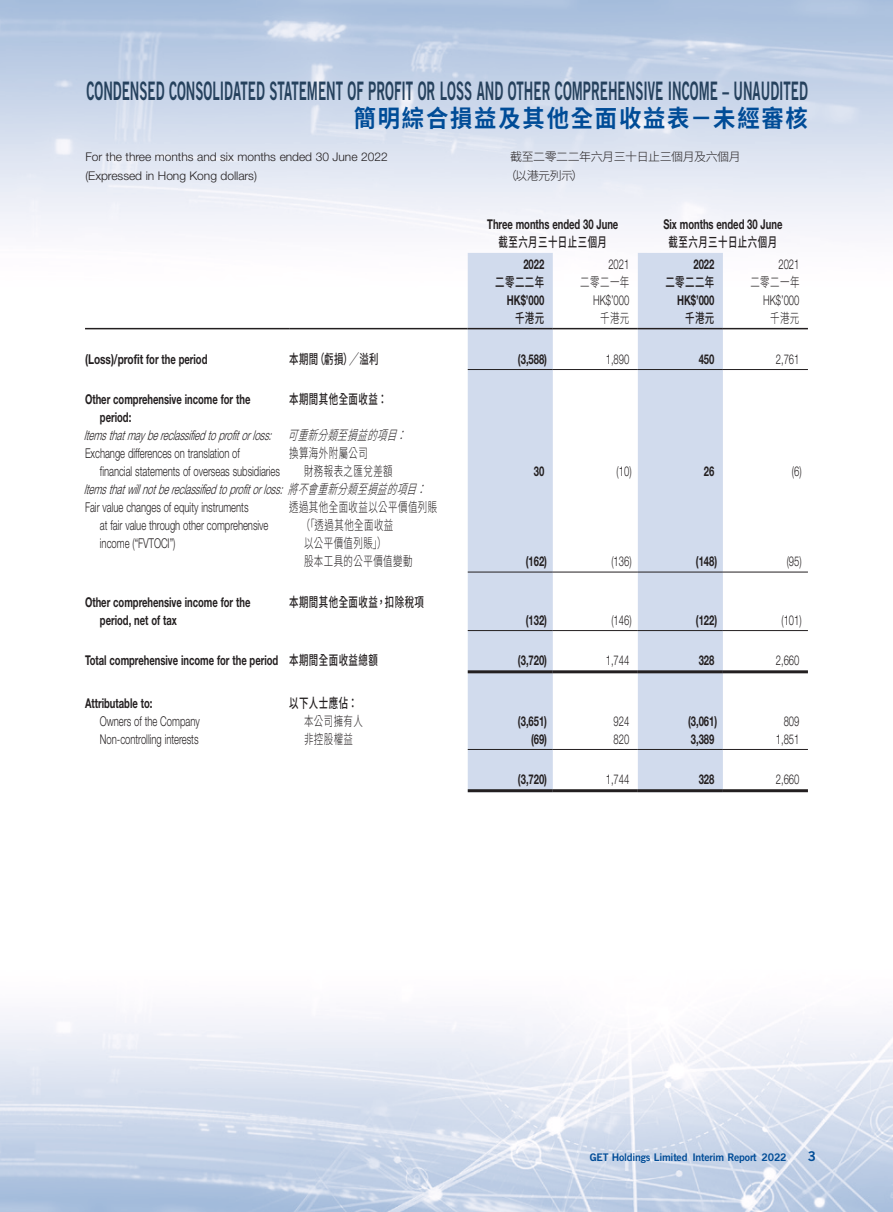
<style>
.page{position:relative;width:893px;height:1212px;background:#fff}
.page>*{position:absolute;margin:0;border:0;box-sizing:border-box;transform-origin:0 0}
.t1{font:25.5px "Trade Gothic LT Std Bd 2";color:#25415d;scale:.52 1}
.t2{font:700 24px "Source Han Sans TC";letter-spacing:.08em;color:#004c97;scale:.93 1}
.Body_Text{font:300 13.5px/18px "Helvetica Neue LT Std";color:#231f20;scale:.7 1}
.Body_Text-2{font:700 13.5px/18px "Helvetica Neue LT Std";color:#231f20;scale:.7 1}
.Body_Text-3{font:italic 300 13.5px "Helvetica Neue LT Std";color:#231f20;scale:.7 1}
.Body_Text-4{font:300 13.5px/18px "Source Han Sans TC";letter-spacing:.05em;color:#231f20;scale:.7 1}
.Body_Text-5{font:500 13.5px "Source Han Sans TC";letter-spacing:.05em;color:#231f20;scale:.7 1}
.Body_Text-6{font:700 13.5px "Helvetica Neue LT Std";color:#231f20;scale:.75 1}
.Body_Text-7{font:italic 300 13.5px "Source Han Sans TC";color:#231f20;scale:.7 1}
.t3{font:13.5px "Trade Gothic LT Std Bd 2";color:#004c97}
.t4{font:300 12px/18.5px "Helvetica Neue LT Std";letter-spacing:-.005em;color:#231f20}
.t5{font:300 12px/18.5px "Source Han Sans TC";letter-spacing:-.04em;color:#231f20}
.t6{font:10.5px "Trade Gothic LT Std Bd 2";letter-spacing:-.02em;color:#004c97}
.s1{font-family:"Source Han Sans TC"}
</style>
<div class="page">
<img style="left:0;top:0;width:893px;height:1212px">
<svg style="left:468px;top:253px;width:255px;height:536px;fill:#d1dbed"></svg>
<hr style="left:85px;top:328px;width:204px;height:1px;background:#231f20">
<hr style="left:289px;top:328px;width:179px;height:1px;background:#231f20">
<hr style="left:468px;top:328px;width:85px;height:1px;background:#231f20">
<hr style="left:553px;top:328px;width:85px;height:1px;background:#231f20">
<hr style="left:638px;top:328px;width:85px;height:1px;background:#231f20">
<hr style="left:723px;top:328px;width:85px;height:1px;background:#231f20">
<hr style="left:468px;top:369px;width:85px;height:1px;background:#231f20">
<hr style="left:553px;top:369px;width:85px;height:1px;background:#231f20">
<hr style="left:638px;top:369px;width:85px;height:1px;background:#231f20">
<hr style="left:723px;top:369px;width:85px;height:1px;background:#231f20">
<hr style="left:468px;top:572px;width:85px;height:1px;background:#231f20">
<hr style="left:553px;top:572px;width:85px;height:1px;background:#231f20">
<hr style="left:638px;top:572px;width:85px;height:1px;background:#231f20">
<hr style="left:723px;top:572px;width:85px;height:1px;background:#231f20">
<hr style="left:468px;top:630px;width:85px;height:1px;background:#231f20">
<hr style="left:553px;top:630px;width:85px;height:1px;background:#231f20">
<hr style="left:638px;top:630px;width:85px;height:1px;background:#231f20">
<hr style="left:723px;top:630px;width:85px;height:1px;background:#231f20">
<hr style="left:468px;top:670px;width:85px;height:3px;background:#231f20">
<hr style="left:553px;top:670px;width:85px;height:3px;background:#231f20">
<hr style="left:638px;top:670px;width:85px;height:3px;background:#231f20">
<hr style="left:723px;top:670px;width:85px;height:3px;background:#231f20">
<hr style="left:468px;top:749px;width:85px;height:1px;background:#231f20">
<hr style="left:553px;top:749px;width:85px;height:1px;background:#231f20">
<hr style="left:638px;top:749px;width:85px;height:1px;background:#231f20">
<hr style="left:723px;top:749px;width:85px;height:1px;background:#231f20">
<hr style="left:468px;top:789px;width:85px;height:3px;background:#231f20">
<hr style="left:553px;top:789px;width:85px;height:3px;background:#231f20">
<hr style="left:638px;top:789px;width:85px;height:3px;background:#231f20">
<hr style="left:723px;top:789px;width:85px;height:3px;background:#231f20">
<h1 class="t1" style="left:86px;top:75px;width:1389px">CONDENSED CONSOLIDATED STATEMENT OF PROFIT OR LOSS AND OTHER COMPREHENSIVE INCOME – UNAUDITED</h1>
<h2 class="t2" style="left:354px;top:105px;width:490px">簡明綜合損益及其他全面收益表－未經審核</h2>
<p class="t4" style="left:85px;top:148px;width:304px">For the three months and six months ended 30 June 2022 (Expressed in Hong Kong dollars)</p>
<p class="t5" style="left:505px;top:148px;width:237px;text-indent:6px">截至二零二二年六月三十日止三個月及六個月（以港元列示）</p>
<p class="Body_Text-2" style="left:487px;top:215px;width:189px">Three months ended 30 June</p>
<p class="Body_Text-2" style="left:663px;top:215px;width:172px">Six months ended 30 June</p>
<p class="Body_Text-5" style="left:499px;top:234px;width:156px">截至六月三十日止三個月</p>
<p class="Body_Text-5" style="left:669px;top:234px;width:156px">截至六月三十日止六個月</p>
<p class="Body_Text-2" style="left:523px;top:255px;width:31px">2022</p>
<p class="Body_Text" style="left:608px;top:255px;width:31px">2021</p>
<p class="Body_Text-2" style="left:693px;top:255px;width:31px">2022</p>
<p class="Body_Text" style="left:778px;top:255px;width:31px">2021</p>
<p class="Body_Text-5" style="left:495px;top:275px;width:72px">二零二二年</p>
<p class="Body_Text-4" style="left:580px;top:274px;width:72px">二零二一年</p>
<p class="Body_Text-5" style="left:665px;top:275px;width:72px">二零二二年</p>
<p class="Body_Text-4" style="left:750px;top:274px;width:72px">二零二一年</p>
<p class="Body_Text-2" style="left:507px;top:291px;width:55px">HK$’000</p>
<p class="Body_Text" style="left:593px;top:291px;width:53px">HK$’000</p>
<p class="Body_Text-2" style="left:677px;top:291px;width:55px">HK$’000</p>
<p class="Body_Text" style="left:763px;top:291px;width:53px">HK$’000</p>
<p class="Body_Text-5" style="left:515px;top:311px;width:43px">千港元</p>
<p class="Body_Text-4" style="left:600px;top:310px;width:43px">千港元</p>
<p class="Body_Text-5" style="left:685px;top:311px;width:43px">千港元</p>
<p class="Body_Text-4" style="left:770px;top:310px;width:43px">千港元</p>
<p class="Body_Text-6" style="left:85px;top:351px;width:165px">(Loss)/profit for the period</p>
<p class="Body_Text-5" style="left:289px;top:351px;width:129px">本期間（虧損）╱溢利</p>
<p class="Body_Text-2" style="left:518px;top:350px;width:43px">(3,588)</p>
<p class="Body_Text" style="left:606px;top:350px;width:35px">1,890</p>
<p class="Body_Text-2" style="left:699px;top:350px;width:24px">450</p>
<p class="Body_Text" style="left:776px;top:350px;width:35px">2,761</p>
<p class="Body_Text-2" style="left:100px;top:390px;width:217px;text-indent:-15px">Other comprehensive income for the period:</p>
<p class="Body_Text-5" style="left:289px;top:392px;width:142px">本期間其他全面收益：</p>
<p class="Body_Text-3" style="left:84px;top:427px;width:276px">Itemsthatmay bereclassifiedtoprofitorloss:</p>
<p class="Body_Text-7" style="left:288px;top:428px;width:185px">可重新分類至損益的項目：</p>
<p class="Body_Text" style="left:100px;top:444px;width:259px;text-indent:-15px">Exchange differences on translation of<br>financial statements of overseas subsidiaries</p>
<p class="Body_Text-4" style="left:304px;top:445px;width:128px;text-indent:-15px">換算海外附屬公司<br>財務報表之匯兌差額</p>
<p class="Body_Text-2" style="left:534px;top:462px;width:16px">30</p>
<p class="Body_Text" style="left:617px;top:462px;width:23px">(10)</p>
<p class="Body_Text-2" style="left:704px;top:462px;width:16px">26</p>
<p class="Body_Text" style="left:792px;top:462px;width:15px">(6)</p>
<p class="Body_Text-3" style="left:84px;top:481px;width:505px">Items that will not be reclassified to profit or loss: <span class="s1">將不會重新分類至損益的項目：</span></p>
<p class="Body_Text" style="left:100px;top:498px;width:242px;text-indent:-15px">Fair value changes of equity instruments<br>at fair value through other comprehensive income (“FVTOCI”)</p>
<p class="Body_Text-4" style="left:301px;top:499px;width:196px;text-indent:-12px">透過其他全面收益以公平價值列賬（「透過其他全面收益<br>以公平價值列賬」）<br>股本工具的公平價值變動</p>
<p class="Body_Text-2" style="left:100px;top:593px;width:217px;text-indent:-15px">Other comprehensive income for the period, net of tax</p>
<p class="Body_Text-5" style="left:289px;top:594px;width:194px">本期間其他全面收益，扣除稅項</p>
<p class="Body_Text-2" style="left:526px;top:552px;width:32px">(162)</p>
<p class="Body_Text" style="left:611px;top:552px;width:30px">(136)</p>
<p class="Body_Text-2" style="left:696px;top:552px;width:32px">(148)</p>
<p class="Body_Text" style="left:787px;top:552px;width:23px">(95)</p>
<p class="Body_Text-2" style="left:526px;top:611px;width:32px">(132)</p>
<p class="Body_Text" style="left:611px;top:611px;width:30px">(146)</p>
<p class="Body_Text-2" style="left:696px;top:611px;width:32px">(122)</p>
<p class="Body_Text" style="left:781px;top:611px;width:30px">(101)</p>
<p class="Body_Text-2" style="left:85px;top:651px;width:278px">Total comprehensive income for the period</p>
<p class="Body_Text-5" style="left:289px;top:653px;width:128px">本期間全面收益總額</p>
<p class="Body_Text-2" style="left:518px;top:651px;width:43px">(3,720)</p>
<p class="Body_Text" style="left:606px;top:651px;width:35px">1,744</p>
<p class="Body_Text-2" style="left:699px;top:651px;width:24px">328</p>
<p class="Body_Text" style="left:776px;top:651px;width:35px">2,660</p>
<p class="Body_Text-2" style="left:85px;top:693px;width:98px">Attributable to:</p>
<p class="Body_Text-5" style="left:289px;top:695px;width:99px">以下人士應佔：</p>
<p class="Body_Text" style="left:100px;top:712px;width:144px">Owners of the Company</p>
<p class="Body_Text-4" style="left:304px;top:712px;width:86px">本公司擁有人</p>
<p class="Body_Text-2" style="left:518px;top:711px;width:43px">(3,651)</p>
<p class="Body_Text" style="left:614px;top:712px;width:24px">924</p>
<p class="Body_Text-2" style="left:688px;top:711px;width:43px">(3,061)</p>
<p class="Body_Text" style="left:784px;top:712px;width:24px">809</p>
<p class="Body_Text" style="left:100px;top:730px;width:143px">Non-controlling interests</p>
<p class="Body_Text-4" style="left:304px;top:730px;width:72px">非控股權益</p>
<p class="Body_Text-2" style="left:531px;top:729px;width:24px">(69)</p>
<p class="Body_Text" style="left:614px;top:730px;width:24px">820</p>
<p class="Body_Text-2" style="left:691px;top:729px;width:35px">3,389</p>
<p class="Body_Text" style="left:776px;top:730px;width:35px">1,851</p>
<p class="Body_Text-2" style="left:518px;top:770px;width:43px">(3,720)</p>
<p class="Body_Text" style="left:606px;top:770px;width:35px">1,744</p>
<p class="Body_Text-2" style="left:699px;top:770px;width:24px">328</p>
<p class="Body_Text" style="left:776px;top:770px;width:35px">2,660</p>
<p class="t6" style="left:590px;top:1150px;width:198px">GET Holdings Limited Interim Report 2022</p>
<p class="t3" style="left:808px;top:1148px;width:10px">3</p>
</div>
